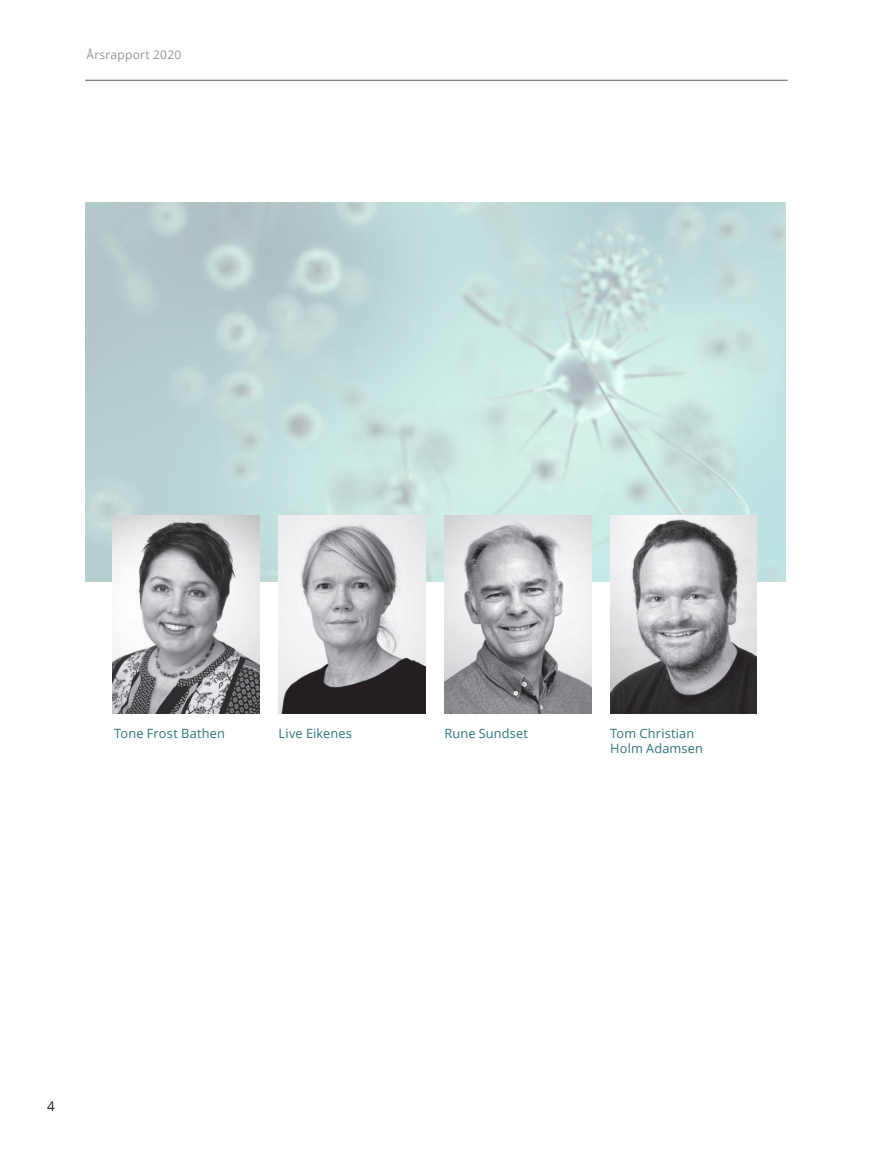
<style>
.page{position:relative;width:893px;height:1149px;background:#fff}
.page>*{position:absolute;margin:0;border:0;box-sizing:border-box;transform-origin:0 0}
.t1{font:13.5px "Open Sans";color:#231f20}
.Navn{font:12.75px/15px "Open Sans";letter-spacing:.015em;color:#2e7578}
.t2{font:12px "Open Sans";letter-spacing:.02em;color:#939598}
</style>
<div class="page">
<hr style="left:85px;top:80px;width:702px;height:1px;background:#57585a">
<img style="left:113px;top:515px;width:146px;height:198px">
<img style="left:279px;top:515px;width:146px;height:198px">
<img style="left:444px;top:515px;width:147px;height:198px">
<img style="left:610px;top:515px;width:147px;height:198px">
<p class="t2" style="left:87px;top:47px;width:96px">Årsrapport 2020</p>
<p class="Navn" style="left:114px;top:725px;width:112px">Tone Frost Bathen</p>
<p class="Navn" style="left:279px;top:725px;width:75px">Live Eikenes</p>
<p class="Navn" style="left:444px;top:725px;width:85px">Rune Sundset</p>
<p class="Navn" style="left:610px;top:725px;width:94px">Tom Christian<br>Holm Adamsen</p>
<p class="t1" style="left:47px;top:1096px;width:9px">4</p>
</div>
